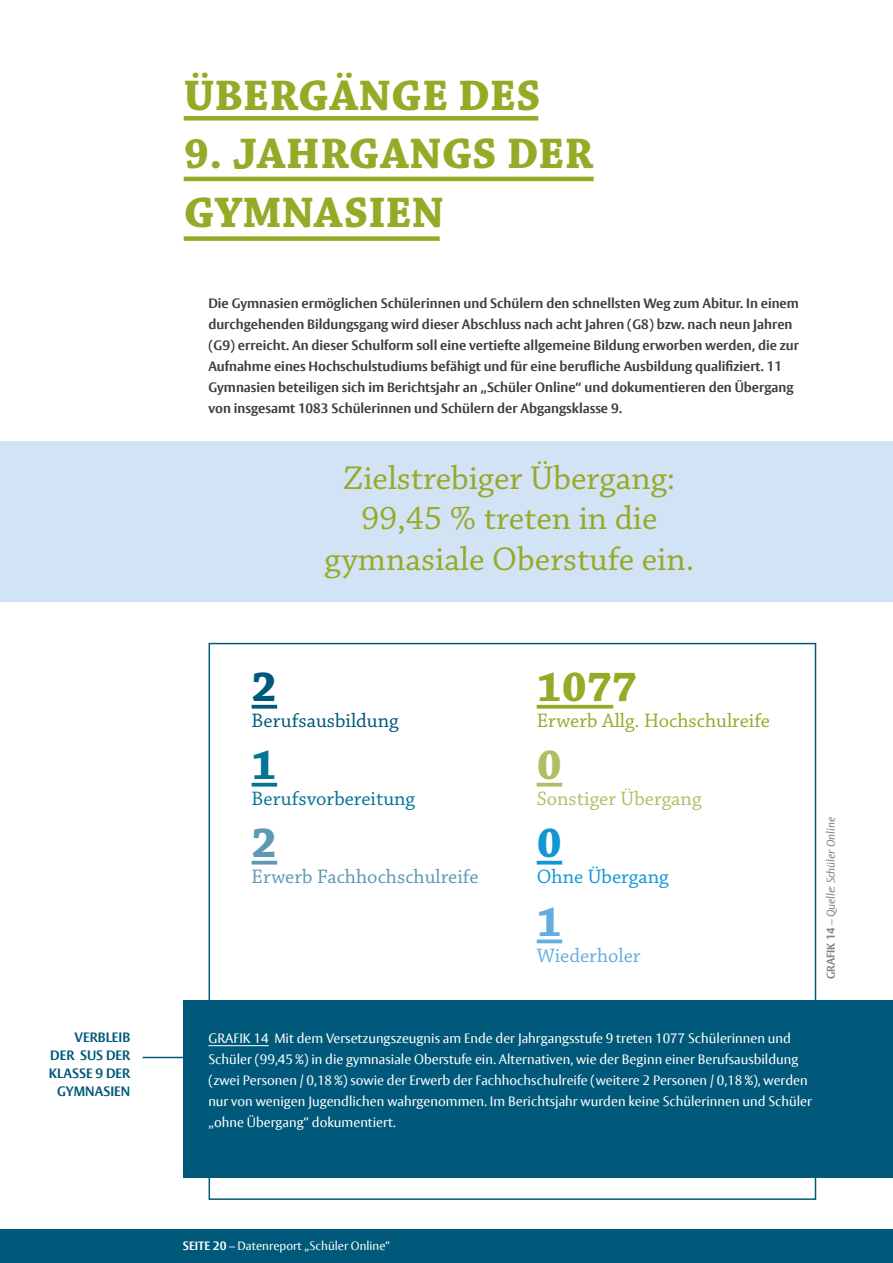
<style>
.page{position:relative;width:893px;height:1263px;background:#fff}
.page>*{position:absolute;margin:0;border:0;box-sizing:border-box;transform-origin:0 0}
.t1{font:700 45px/58.5px "Chaparral Pro";color:#97aa28}
.t2{font:700 44.4px "Chaparral Pro";color:#97aa28}
.t3{font:700 44.4px "Chaparral Pro";color:#00597a}
.t4{font:700 44.4px "Chaparral Pro";color:#037595}
.t5{font:700 44.4px "Chaparral Pro";color:#5d99b4}
.t6{font:700 44.4px "Chaparral Pro";color:#b2be63}
.t7{font:700 44.4px "Chaparral Pro";color:#1197d6}
.t8{font:700 44.4px "Chaparral Pro";color:#64aedf}
.t9{font:34.65px/40.5px "Chaparral Pro";color:#97aa28;text-align:center}
.t10{font:20.55px "Chaparral Pro";color:#97aa28}
.t11{font:20.55px "Chaparral Pro";color:#5d99b4}
.t12{font:20.55px "Chaparral Pro";color:#037595}
.t13{font:20.55px "Chaparral Pro";color:#b2be63}
.t14{font:20.55px "Chaparral Pro";color:#00597a}
.t15{font:20.55px "Chaparral Pro";color:#1197d6}
.t16{font:20.55px "Chaparral Pro";color:#64aedf}
.t17{font:700 13.5px/21px "Vesta Pro";color:#3e3e3f}
.t18{font:13.5px/21px "Vesta Pro";color:#fff}
.t19{font:700 13.5px/18px "Vesta Pro";color:#00597a;text-align:right}
.t20{font:12px "Vesta Pro";color:#fff}
.t21{font:italic 11.25px "Vesta Pro";color:#808285}
.s1{font-weight:700;font-style:normal}
.s2{font-weight:700}
</style>
<div class="page">
<div style="left:0;top:1229px;width:893px;height:34px;background:#00597a"></div>
<div style="left:209px;top:643px;width:607px;height:557px;background:#fff;border:2px solid #00597a"></div>
<div style="left:184px;top:1000px;width:709px;height:178px;background:#00597a"></div>
<hr style="left:208px;top:1045px;width:61px;height:1px;background:#fff">
<hr style="left:143px;top:1057px;width:113px;height:1px;background:#00597a">
<div style="left:0;top:442px;width:893px;height:160px;background:#d1e3f4"></div>
<div style="left:184px;top:116px;width:354px;height:5px;background:#97aa28"></div>
<hr style="left:184px;top:177px;width:410px;height:4px;background:#97aa28">
<div style="left:184px;top:236px;width:256px;height:5px;background:#97aa28"></div>
<svg style="left:252px;top:705px;width:25px;height:4px"></svg>
<hr style="left:252px;top:783px;width:25px;height:3px;background:#037595">
<hr style="left:252px;top:861px;width:25px;height:3px;background:#5d99b4">
<svg style="left:537px;top:705px;width:76px;height:4px"></svg>
<hr style="left:537px;top:783px;width:25px;height:3px;background:#b2be63">
<hr style="left:537px;top:861px;width:25px;height:3px;background:#1197d6">
<svg style="left:537px;top:939px;width:25px;height:4px"></svg>
<p class="t1" style="left:184px;top:67px;width:358px">ÜBERGÄNGE DES</p>
<p class="t1" style="left:184px;top:126px;width:411px">9. JAHRGANGS DER<br>GYMNASIEN</p>
<p class="t17" style="left:208px;top:292px;width:592px">Die Gymnasien ermöglichen Schülerinnen und Schülern den schnellsten Weg zum Abitur. In einem</p>
<p class="t17" style="left:208px;top:313px;width:586px">durchgehenden Bildungsgang wird dieser Abschluss nach acht Jahren (G8) bzw. nach neun Jahren</p>
<p class="t17" style="left:208px;top:334px;width:592px">(G9) erreicht. An dieser Schulform soll eine vertiefte allgemeine Bildung erworben werden, die zur Aufnahme eines Hochschulstudiums befähigt und für eine berufliche Ausbildung qualifiziert. 11<br>Gymnasien beteiligen sich im Berichtsjahr an „Schüler Online“ und dokumentieren den Übergang von insgesamt 1083 Schülerinnen und Schülern der Abgangsklasse 9.</p>
<p class="t9" style="left:324px;top:459px;width:371px">Zielstrebiger Übergang:<br>99,45 % treten in die gymnasiale Oberstufe ein.</p>
<p class="t3" style="left:252px;top:661px;width:26px">2</p>
<p class="t14" style="left:252px;top:709px;width:149px">Berufsausbildung</p>
<p class="t4" style="left:252px;top:739px;width:26px">1</p>
<p class="t12" style="left:252px;top:787px;width:165px">Berufsvorbereitung</p>
<p class="t5" style="left:252px;top:817px;width:26px">2</p>
<p class="t11" style="left:252px;top:865px;width:228px">Erwerb Fachhochschulreife</p>
<p class="t2" style="left:537px;top:661px;width:101px">1077</p>
<p class="t10" style="left:537px;top:709px;width:235px">Erwerb Allg. Hochschulreife</p>
<p class="t6" style="left:537px;top:739px;width:26px">0</p>
<p class="t13" style="left:537px;top:787px;width:166px">Sonstiger Übergang</p>
<p class="t7" style="left:537px;top:817px;width:26px">0</p>
<p class="t15" style="left:537px;top:865px;width:133px">Ohne Übergang</p>
<p class="t8" style="left:537px;top:895px;width:26px">1</p>
<p class="t16" style="left:537px;top:944px;width:105px">Wiederholer</p>
<p class="t21" style="left:824px;top:979px;width:164px;rotate:-90deg"><span class="s1">GRAFIK 14</span> – Quelle: Schüler Online</p>
<h1 class="t19" style="left:49px;top:1028px;width:83px">VERBLEIB<br>DER SUS DER<br>KLASSE 9 DER<br>GYMNASIEN</h1>
<p class="t18" style="left:208px;top:1027px;width:584px">GRAFIK 14 Mit dem Versetzungszeugnis am Ende der Jahrgangsstufe 9 treten 1077 Schülerinnen und</p>
<p class="t18" style="left:208px;top:1048px;width:592px">Schüler (99,45 %) in die gymnasiale Oberstufe ein. Alternativen, wie der Beginn einer Berufsausbildung</p>
<p class="t18" style="left:208px;top:1069px;width:601px">(zwei Personen / 0,18 %) sowie der Erwerb der Fachhochschulreife (weitere 2 Personen / 0,18 %), werden</p>
<p class="t18" style="left:208px;top:1090px;width:605px">nur von wenigen Jugendlichen wahrgenommen. Im Berichtsjahr wurden keine Schülerinnen und Schüler „ohne Übergang“ dokumentiert.</p>
<p class="t20" style="left:183px;top:1238px;width:209px"><span class="s2">SEITE 20</span> – Datenreport „Schüler Online“</p>
</div>
